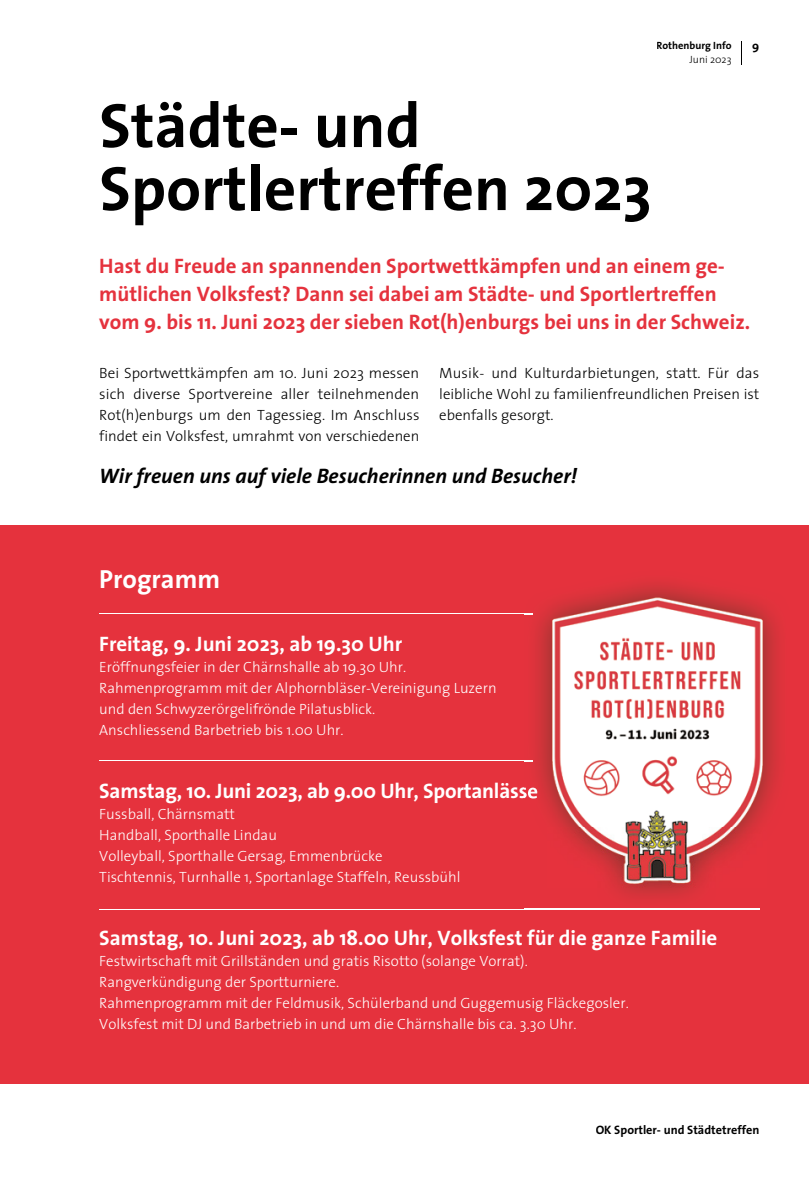
<style>
.page{position:relative;width:809px;height:1191px;background:#fff}
.page>*{position:absolute;margin:0;border:0;box-sizing:border-box;transform-origin:0 0}
.t1{font:700 63px/63px "The Sans";color:#000}
.t2{font:700 26.25px "The Sans";color:#fff}
.t3{font:700 21px/28px "The Sans";color:#e5323d}
.t4{font:700 21px "The Sans";color:#fff}
.t5{font:italic 700 21px "The Sans";color:#000}
.t6{font:300 14.88px/21px "The Sans";color:#fff}
.t7{font:300 14.88px/21px "The Sans";color:#000;text-align:justify}
.t8{font:700 12.25px "The Sans";color:#000}
.t9{font:700 10.5px "The Sans";color:#000}
.t10{font:300 10.5px "The Sans";color:#000}
</style>
<div class="page">
<div style="left:0;top:525px;width:809px;height:558px;background:#e5323d"></div>
<hr style="left:99px;top:760px;width:433px;height:1px;background:#fff">
<hr style="left:99px;top:613px;width:433px;height:1px;background:#fff">
<hr style="left:99px;top:908px;width:660px;height:1px;background:#fff">
<img style="left:524px;top:582px;width:253px;height:44px">
<img style="left:524px;top:626px;width:23px;height:180px">
<img style="left:759px;top:626px;width:20px;height:283px">
<img style="left:524px;top:783px;width:13px;height:20px">
<img style="left:547px;top:589px;width:219px;height:298px">
<p class="t9" style="left:656px;top:37px;width:77px">Rothenburg Info</p>
<p class="t10" style="left:689px;top:51px;width:44px">Juni 2023</p>
<p class="t8" style="left:752px;top:36px;width:9px">9</p>
<h1 class="t1" style="left:99px;top:93px;width:554px">Städte- und<br>Sportlertreffen 2023</h1>
<h3 class="t3" style="left:99px;top:251px;width:652px">Hast du Freude an spannenden Sportwettkämpfen und an einem ge&shy;mütlichen Volksfest? Dann sei dabei am Städte- und Sportlertreffen vom 9. bis 11. Juni 2023 der sieben Rot(h)enburgs bei uns in der Schweiz.</h3>
<p class="t7" style="left:99px;top:362px;width:322px">Bei Sportwettkämpfen am 10. Juni 2023 messen sich diverse Sportvereine aller teilnehmenden Rot(h)enburgs um den Tagessieg. Im Anschluss findet ein Volksfest, umrahmt von verschiedenen</p>
<p class="t7" style="left:439px;top:362px;width:321px">Musik- und Kulturdarbietungen, statt. Für das leibliche Wohl zu familienfreundlichen Preisen ist ebenfalls gesorgt.</p>
<h3 class="t5" style="left:99px;top:458px;width:479px">Wir freuen uns auf viele Besucherinnen und Besucher!</h3>
<h2 class="t2" style="left:99px;top:557px;width:122px">Programm</h2>
<h3 class="t4" style="left:99px;top:626px;width:304px">Freitag, 9. Juni 2023, ab 19.30 Uhr</h3>
<p class="t6" style="left:99px;top:656px;width:399px">Eröffnungsfeier in der Chärnshalle ab 19.30 Uhr.<br>Rahmenprogramm mit der Alphornbläser-Vereinigung Luzern und den Schwyzerörgeli frönde Pilatusblick.<br>Anschliessend Barbetrieb bis 1.00 Uhr.</p>
<h3 class="t4" style="left:99px;top:773px;width:440px">Samstag, 10. Juni 2023, ab 9.00 Uhr, Sportanlässe</h3>
<p class="t6" style="left:99px;top:803px;width:363px">Fussball, Chärnsmatt<br>Handball, Sporthalle Lindau<br>Volleyball, Sporthalle Gersag, Emmenbrücke Tischtennis, Turnhalle 1, Sportanlage Staffeln, Reussbühl</p>
<h3 class="t4" style="left:99px;top:920px;width:619px">Samstag, 10. Juni 2023, ab 18.00 Uhr, Volksfest für die ganze Familie</h3>
<p class="t6" style="left:99px;top:950px;width:531px">Festwirtschaft mit Grillständen und gratis Risotto (solange Vorrat).<br>Rangverkündigung der Sportturniere.<br>Rahmenprogramm mit der Feldmusik, Schülerband und Guggemusig Fläckegosler.<br>Volksfest mit DJ und Barbetrieb in und um die Chärnshalle bis ca. 3.30 Uhr.</p>
<p class="t8" style="left:595px;top:1120px;width:165px">OK Sportler- und Städtetreffen</p>
</div>
